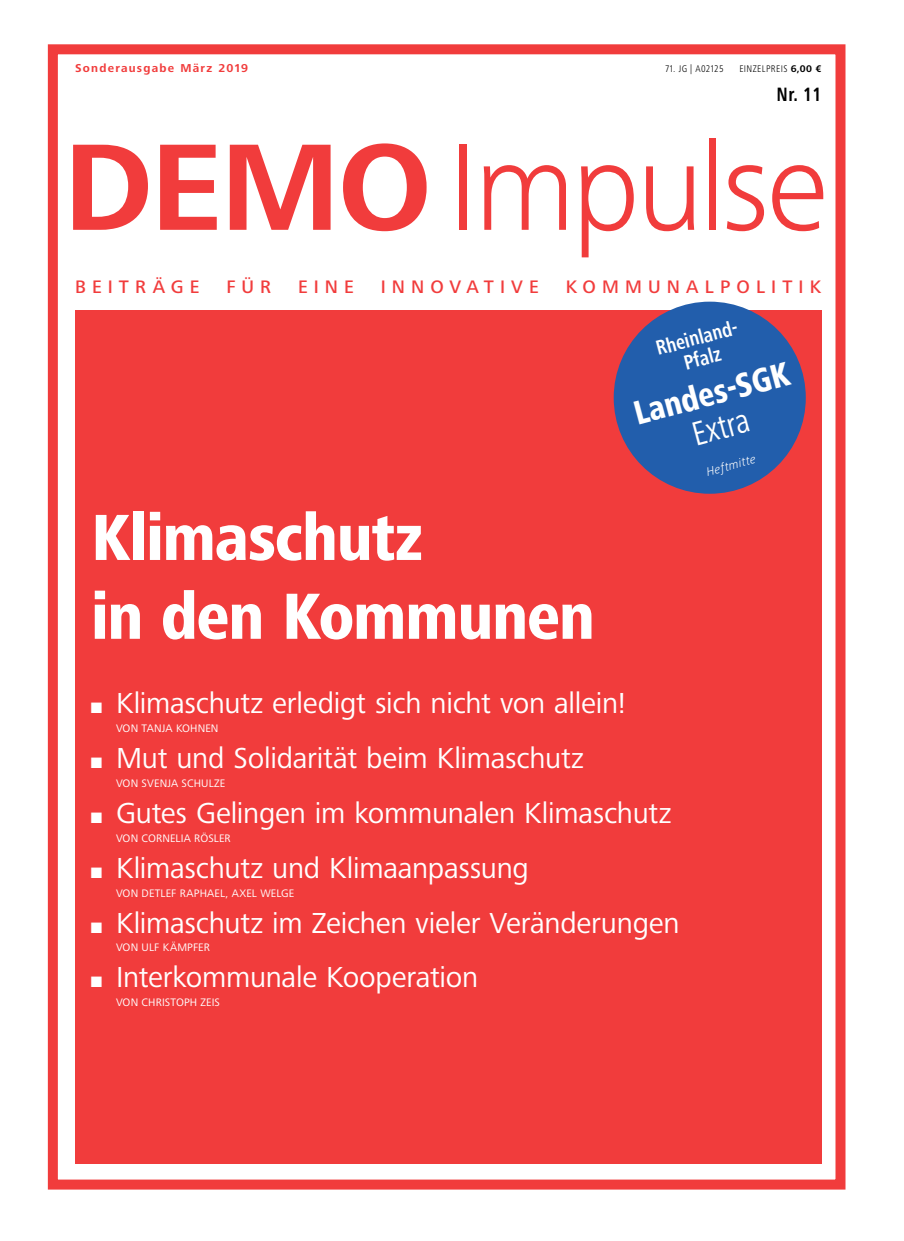
<style>
.page{position:relative;width:904px;height:1241px;background:#fff}
.page>*{position:absolute;margin:0;border:0;box-sizing:border-box;transform-origin:0 0}
.t1{font:300 127.5px "Frutiger Next Pro";letter-spacing:-.025em;color:#f13c3c}
.t2{font:800 condensed 67.5px/78.8px "Frutiger Next Pro";letter-spacing:-.02em;color:#fff}
.t3{font:800 condensed 35px "Frutiger Next Pro";color:#fff;scale:.92 1}
.t4{font:condensed 35px "Frutiger Next Pro";color:#fff;scale:.92 1}
.t5{font:30px "Frutiger Next Pro";letter-spacing:-.01em;color:#fff}
.t6{font:700 condensed 21.25px/21.2px "Frutiger Next Pro";color:#fff;text-align:center;scale:.92 1}
.t7{font:700 condensed 20px "Frutiger Next Pro";color:#000;scale:.92 1}
.t8{font:500 18.75px "Frutiger Next Pro";letter-spacing:.325em;color:#f13c3c}
.t9{font:italic 300 12.5px "Frutiger Next Pro";color:#fff}
.t10{font:700 11.88px "Frutiger Next Pro";letter-spacing:.105em;color:#f13c3c}
.t11{font:11.25px "Frutiger Next Pro";letter-spacing:.01em;color:#fff}
.t12{font:300 condensed 10px "Frutiger Next Pro";letter-spacing:.04em;color:#000}
.s1{font-weight:700;font-stretch:normal}
.s2{font-weight:700}
</style>
<div class="page">
<div style="left:48px;top:44px;width:797px;height:1145px;border:10px solid #f13c3c"></div>
<div style="left:75px;top:310px;width:746px;height:853px;background:#f13c3c"></div>
<div style="left:613px;top:301px;width:192px;height:192px;background:#225eac;border-radius:50%"></div>
<p class="t10" style="left:75px;top:61px;width:175px">Sonderausgabe März 2019</p>
<p class="t12" style="left:665px;top:63px;width:60px">71. JG | A02125</p>
<p class="t12" style="left:739px;top:63px;width:83px">EINZELPREIS <span class="s1">6,00 €</span></p>
<p class="t7" style="left:776px;top:83px;width:50px">Nr. 11</p>
<h1 class="t1" style="left:64px;top:114px;width:765px"><span class="s2">DEMO</span> Impulse</h1>
<p class="t8" style="left:75px;top:276px;width:126px">BEITRÄGE</p>
<p class="t8" style="left:226px;top:276px;width:46px">FÜR</p>
<p class="t8" style="left:298px;top:276px;width:57px">EINE</p>
<p class="t8" style="left:380px;top:276px;width:160px">INNOVATIVE</p>
<p class="t8" style="left:565px;top:276px;width:257px">KOMMUNALPOLITIK</p>
<h2 class="t2" style="left:91px;top:498px;width:505px">Klimaschutz<br>in den Kommunen</h2>
<p class="t6" style="left:653px;top:338px;width:98px;rotate:-15deg">Rheinland-<br>Pfalz</p>
<p class="t3" style="left:629px;top:394px;width:176px;rotate:-15deg">Landes-SGK</p>
<p class="t4" style="left:687px;top:415px;width:65px;rotate:-15deg">Extra</p>
<p class="t9" style="left:704px;top:465px;width:52px;rotate:-15deg">Heftmitte</p>
<p class="t5" style="left:91px;top:686px;width:536px">■ Klimaschutz erledigt sich nicht von allein!</p>
<p class="t11" style="left:116px;top:721px;width:104px">VON TANJA KOHNEN</p>
<p class="t5" style="left:91px;top:740px;width:494px">■ Mut und Solidarität beim Klimaschutz</p>
<p class="t11" style="left:116px;top:776px;width:111px">VON SVENJA SCHULZE</p>
<p class="t5" style="left:91px;top:795px;width:582px">■ Gutes Gelingen im kommunalen Klimaschutz</p>
<p class="t11" style="left:116px;top:831px;width:116px">VON CORNELIA RÖSLER</p>
<p class="t5" style="left:91px;top:850px;width:439px">■ Klimaschutz und Klimaanpassung</p>
<p class="t11" style="left:116px;top:886px;width:180px">VON DETLEF RAPHAEL, AXEL WELGE</p>
<p class="t5" style="left:91px;top:905px;width:590px">■ Klimaschutz im Zeichen vieler Veränderungen</p>
<p class="t11" style="left:116px;top:940px;width:95px">VON ULF KÄMPFER</p>
<p class="t5" style="left:91px;top:959px;width:389px">■ Interkommunale Kooperation</p>
<p class="t11" style="left:116px;top:995px;width:105px">VON CHRISTOPH ZEIS</p>
</div>
